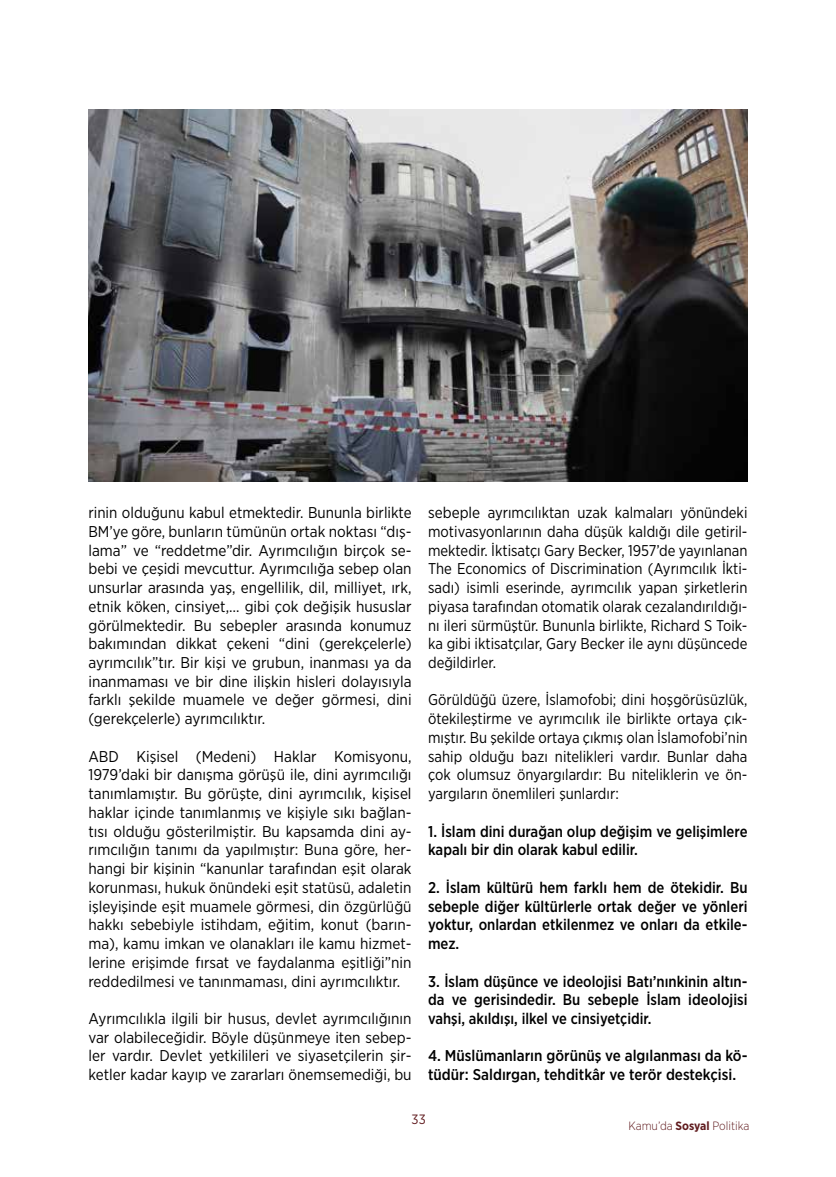
<style>
.page{position:relative;width:836px;height:1177px;background:#fff}
.page>*{position:absolute;margin:0;border:0;box-sizing:border-box;transform-origin:0 0}
.t1{font:15.6px/18.8px "Gotham Narrow";color:#000;text-align:justify}
.t2{font:500 15.6px/18.8px "Gotham Narrow";color:#000;text-align:justify;scale:.96 1}
.t3{font:15.6px/18.8px "Gotham Narrow";color:#000;text-align:justify;scale:.96 1}
.t4{font:500 15.6px/18.8px "Gotham Narrow";color:#000}
.t5{font:13.5px "Gotham Narrow";color:#601b1e}
.t6{font:300 12px "Gotham Narrow";color:#601b1e}
.s1{font-weight:700}
</style>
<div class="page">
<img style="left:88px;top:110px;width:659px;height:371px">
<p class="t1" style="left:88px;top:503px;width:325px">rinin olduğunu kabul etmektedir. Bununla birlikte BM’ye göre, bunların tümünün ortak noktası “dış&shy;lama” ve “reddetme”dir. Ayrımcılığın birçok se&shy;bebi ve çeşidi mevcuttur. Ayrımcılığa sebep olan unsurlar arasında yaş, engellilik, dil, milliyet, ırk, etnik köken, cinsiyet,… gibi çok değişik hususlar görülmektedir. Bu sebepler arasında konumuz bakımından dikkat çekeni “dini (gerekçelerle) ayrımcılık”tır. Bir kişi ve grubun, inanması ya da inanmaması ve bir dine ilişkin hisleri dolayısıyla farklı şekilde muamele ve değer görmesi, dini (gerekçelerle) ayrımcılıktır.</p>
<p class="t1" style="left:88px;top:746px;width:325px">ABD Kişisel (Medeni) Haklar Komisyonu, 1979’daki bir danışma görüşü ile, dini ayrımcılığı tanımlamıştır. Bu görüşte, dini ayrımcılık, kişisel haklar içinde tanımlanmış ve kişiyle sıkı bağlan&shy;tısı olduğu gösterilmiştir. Bu kapsamda dini ay&shy;rımcılığın tanımı da yapılmıştır: Buna göre, her&shy;hangi bir kişinin “kanunlar tarafından eşit olarak korunması, hukuk önündeki eşit statüsü, adaletin işleyişinde eşit muamele görmesi, din özgürlüğü hakkı sebebiyle istihdam, eğitim, konut (barın&shy;ma), kamu imkan ve olanakları ile kamu hizmet&shy;lerine erişimde fırsat ve faydalanma eşitliği”nin reddedilmesi ve tanınmaması, dini ayrımcılıktır.</p>
<p class="t1" style="left:88px;top:1008px;width:325px">Ayrımcılıkla ilgili bir husus, devlet ayrımcılığının var olabileceğidir. Böyle düşünmeye iten sebep&shy;ler vardır. Devlet yetkilileri ve siyasetçilerin şir&shy;ketler kadar kayıp ve zararları önemsemediği, bu</p>
<p class="t1" style="left:428px;top:503px;width:321px">sebeple ayrımcılıktan uzak kalmaları yönündeki motivasyonlarının daha düşük kaldığı dile getiril&shy;mektedir. İktisatçı Gary Becker, 1957’de yayınlanan The Economics of Discrimination (Ayrımcılık İkti&shy;sadı) isimli eserinde, ayrımcılık yapan şirketlerin piyasa tarafından otomatik olarak cezalandırıldığı&shy;nı ileri sürmüştür. Bununla birlikte, Richard S Toik&shy;ka gibi iktisatçılar, Gary Becker ile aynı düşüncede değildirler.</p>
<p class="t3" style="left:428px;top:690px;width:334px">Görüldüğü üzere, İslamofobi; dini hoşgörüsüzlük, ötekileştirme ve ayrımcılık ile birlikte ortaya çık&shy;mıştır. Bu şekilde ortaya çıkmış olan İslamofobi’nin sahip olduğu bazı nitelikleri vardır. Bunlar daha çok olumsuz önyargılardır: Bu niteliklerin ve ön&shy;yargıların önemlileri şunlardır:</p>
<p class="t2" style="left:428px;top:821px;width:334px">1. İslam dini durağan olup değişim ve gelişimlere kapalı bir din olarak kabul edilir.</p>
<p class="t2" style="left:428px;top:877px;width:334px">2. İslam kültürü hem farklı hem de ötekidir. Bu sebeple diğer kültürlerle ortak değer ve yönleri yoktur, onlardan etkilenmez ve onları da etkile&shy;mez.</p>
<p class="t2" style="left:428px;top:971px;width:334px">3. İslam düşünce ve ideolojisi Batı’nınkinin altın&shy;da ve gerisindedir. Bu sebeple İslam ideolojisi vahşi, akıldışı, ilkel ve cinsiyetçidir.</p>
<p class="t4" style="left:428px;top:1046px;width:321px">4. Müslümanların görünüş ve algılanması da kö&shy;tüdür: Saldırgan, tehditkâr ve terör destekçisi.</p>
<p class="t5" style="left:412px;top:1110px;width:16px">33</p>
<p class="t6" style="left:628px;top:1117px;width:122px">Kamu’da <span class="s1">Sosyal</span> Politika</p>
</div>
